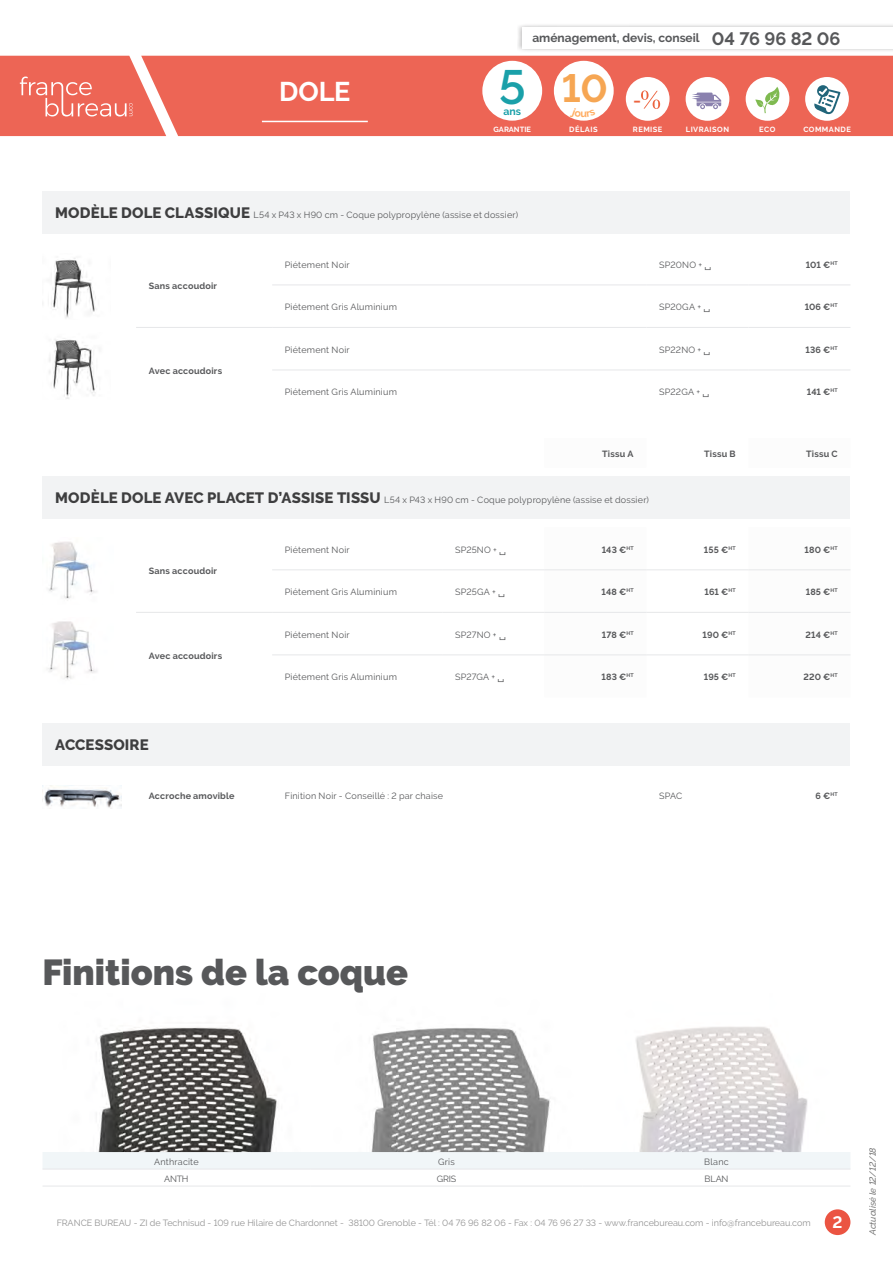
<style>
.page{position:relative;width:893px;height:1263px;background:#fff}
.page>*{position:absolute;margin:0;border:0;box-sizing:border-box;transform-origin:0 0}
.t1{font:600 48px "Raleway";color:#1aa0a9}
.t2{font:700 39px "Raleway";color:#f6a653}
.t3{font:900 36px "Raleway";color:#57585a}
.t4{font:700 27px "Raleway";color:#fff}
.t5{font:700 18px "Raleway";color:#57585a}
.t6{font:700 18px "Caviar Dreams";color:#ec643f}
.t7{font:700 16.5px "Raleway";color:#fff}
.t8{font:800 15px "Raleway";letter-spacing:.005em;color:#3e3e3f}
.t9{font:700 12px "Raleway";color:#57585a}
.t10{font:700 10.5px "Raleway";color:#1aa0a9}
.t11{font:9px "Raleway";letter-spacing:.025em;color:#57585a}
.t12{font:700 9px "Raleway";letter-spacing:.02em;color:#57585a}
.t13{font:9px "Raleway";color:#939393}
.t14{font:italic 500 9px "Raleway";color:#787878}
.t15{font:700 7.5px "Raleway";letter-spacing:.06em;color:#fff}
.t16{font:700 7.5px "Raleway";color:#fff}
.s1{font-weight:800;font-size:15px;color:#3e3e3f}
.s2{font-family:"DejaVu Serif"}
</style>
<div class="page">
<div style="left:43px;top:476px;width:807px;height:43px;background:#f2f3f4"></div>
<svg style="left:544px;top:570px;width:306px;height:86px"></svg>
<hr style="left:272px;top:569px;width:170px;height:1px;background:#e6e7e9">
<hr style="left:442px;top:569px;width:102px;height:1px;background:#e6e7e9">
<hr style="left:544px;top:569px;width:102px;height:1px;background:#e6e7e9">
<hr style="left:748px;top:569px;width:102px;height:1px;background:#e6e7e9">
<hr style="left:272px;top:654px;width:170px;height:1px;background:#e6e7e9">
<hr style="left:442px;top:654px;width:102px;height:1px;background:#e6e7e9">
<hr style="left:544px;top:654px;width:102px;height:1px;background:#e6e7e9">
<hr style="left:748px;top:654px;width:102px;height:1px;background:#e6e7e9">
<hr style="left:646px;top:569px;width:102px;height:1px;background:#e6e7e9">
<hr style="left:646px;top:654px;width:102px;height:1px;background:#e6e7e9">
<hr style="left:136px;top:612px;width:136px;height:1px;background:#e6e7e9">
<hr style="left:272px;top:612px;width:170px;height:1px;background:#e6e7e9">
<hr style="left:442px;top:612px;width:102px;height:1px;background:#e6e7e9">
<hr style="left:544px;top:612px;width:102px;height:1px;background:#e6e7e9">
<hr style="left:646px;top:612px;width:102px;height:1px;background:#e6e7e9">
<hr style="left:748px;top:612px;width:102px;height:1px;background:#e6e7e9">
<div style="left:43px;top:191px;width:807px;height:43px;background:#f2f3f4"></div>
<hr style="left:272px;top:285px;width:374px;height:1px;background:#e6e7e9">
<hr style="left:646px;top:285px;width:102px;height:1px;background:#e6e7e9">
<hr style="left:272px;top:370px;width:374px;height:1px;background:#e6e7e9">
<hr style="left:646px;top:370px;width:102px;height:1px;background:#e6e7e9">
<hr style="left:748px;top:285px;width:102px;height:1px;background:#e6e7e9">
<hr style="left:748px;top:370px;width:102px;height:1px;background:#e6e7e9">
<hr style="left:136px;top:327px;width:136px;height:1px;background:#e6e7e9">
<hr style="left:272px;top:327px;width:374px;height:1px;background:#e6e7e9">
<hr style="left:646px;top:327px;width:102px;height:1px;background:#e6e7e9">
<hr style="left:748px;top:327px;width:102px;height:1px;background:#e6e7e9">
<div style="left:43px;top:723px;width:807px;height:42px;background:#f2f3f4"></div>
<img style="left:48px;top:542px;width:49px;height:57px">
<img style="left:51px;top:258px;width:45px;height:60px">
<img style="left:47px;top:621px;width:50px;height:58px">
<img style="left:49px;top:338px;width:47px;height:61px">
<img style="left:42px;top:785px;width:79px;height:23px">
<img style="left:635px;top:1026px;width:173px;height:126px">
<img style="left:96px;top:1027px;width:181px;height:125px">
<img style="left:371px;top:1028px;width:179px;height:124px">
<div style="left:43px;top:1152px;width:807px;height:17px;background:#f1f6f8"></div>
<hr style="left:43px;top:1186px;width:267px;height:1px;background:#e6e7e9">
<hr style="left:310px;top:1186px;width:273px;height:1px;background:#e6e7e9">
<hr style="left:583px;top:1186px;width:267px;height:1px;background:#e6e7e9">
<hr style="left:43px;top:1169px;width:267px;height:1px;background:#e6e7e9">
<hr style="left:310px;top:1169px;width:273px;height:1px;background:#e6e7e9">
<hr style="left:583px;top:1169px;width:267px;height:1px;background:#e6e7e9">
<div style="left:825px;top:1209px;width:25px;height:26px;background:#eb5442;border-radius:50%"></div>
<div style="left:0;top:56px;width:893px;height:80px;background:#ed6555"></div>
<hr style="left:262px;top:121px;width:106px;height:1px;background:#fff">
<div style="left:517px;top:23px;width:376px;height:30px;background:#231f20;opacity:.35"></div>
<div style="left:522px;top:27px;width:371px;height:21px;background:#fff"></div>
<div style="left:482px;top:61px;width:60px;height:60px;background:#fff;border-radius:50%"></div>
<div style="left:626px;top:77px;width:43px;height:44px;background:#fff;border-radius:50%"></div>
<svg style="left:641px;top:90px;width:19px;height:19px"></svg>
<div style="left:686px;top:77px;width:43px;height:44px;background:#fff;border-radius:50%"></div>
<svg style="left:692px;top:93px;width:29px;height:16px"></svg>
<div style="left:746px;top:77px;width:43px;height:44px;background:#fff;border-radius:50%"></div>
<svg style="left:755px;top:87px;width:25px;height:26px"></svg>
<div style="left:805px;top:77px;width:44px;height:44px;background:#fff;border-radius:50%"></div>
<svg style="left:817px;top:85px;width:12px;height:12px"></svg>
<svg style="left:814px;top:88px;width:26px;height:26px"></svg>
<div style="left:554px;top:61px;width:60px;height:60px;background:#fff;border-radius:50%"></div>
<svg style="left:20px;top:77px;width:113px;height:40px"></svg>
<h3 class="t4" style="left:279px;top:76px;width:73px">Dole</h3>
<h3 class="t9" style="left:532px;top:31px;width:169px">aménagement, devis, conseil</h3>
<h1 class="t1" style="left:499px;top:59px;width:29px">5</h1>
<p class="t10" style="left:503px;top:105px;width:19px">ans</p>
<h2 class="t2" style="left:562px;top:66px;width:47px">10</h2>
<h3 class="t6" style="left:633px;top:90px;width:10px">-</h3>
<h3 class="t5" style="left:712px;top:28px;width:130px">04 76 96 82 06</h3>
<p class="t16" style="left:493px;top:125px;width:38px">GARANTIE</p>
<p class="t15" style="left:569px;top:125px;width:30px">DÉLAIS</p>
<p class="t15" style="left:686px;top:125px;width:45px">LIVRAISON</p>
<p class="t15" style="left:759px;top:125px;width:17px">ECO</p>
<p class="t15" style="left:803px;top:125px;width:48px">COMMANDE</p>
<p class="t15" style="left:633px;top:125px;width:30px">REMISE</p>
<p class="t11" style="left:55px;top:210px;width:464px"><span class="s1">MODÈLE DOLE CLASSIQUE</span> L54 x P43 x H90 cm - Coque polypropylène (assise et dossier)</p>
<p class="t12" style="left:149px;top:281px;width:70px">Sans accoudoir</p>
<p class="t12" style="left:149px;top:366px;width:75px">Avec accoudoirs</p>
<p class="t11" style="left:285px;top:259px;width:66px">Piétement Noir</p>
<p class="t11" style="left:659px;top:259px;width:54px">SP20NO + <span class="s2">␣</span></p>
<p class="t12" style="left:806px;top:259px;width:33px">101 €<sup>HT</sup></p>
<p class="t11" style="left:285px;top:302px;width:114px">Piétement Gris Aluminium</p>
<p class="t11" style="left:659px;top:302px;width:53px">SP20GA + <span class="s2">␣</span></p>
<p class="t12" style="left:805px;top:302px;width:34px">106 €<sup>HT</sup></p>
<p class="t11" style="left:285px;top:344px;width:66px">Piétement Noir</p>
<p class="t11" style="left:659px;top:344px;width:53px">SP22NO + <span class="s2">␣</span></p>
<p class="t12" style="left:806px;top:345px;width:34px">136 €<sup>HT</sup></p>
<p class="t11" style="left:285px;top:387px;width:114px">Piétement Gris Aluminium</p>
<p class="t11" style="left:659px;top:387px;width:52px">SP22GA + <span class="s2">␣</span></p>
<p class="t12" style="left:807px;top:387px;width:32px">141 €<sup>HT</sup></p>
<p class="t12" style="left:602px;top:449px;width:33px">Tissu A</p>
<p class="t12" style="left:704px;top:449px;width:33px">Tissu B</p>
<p class="t12" style="left:806px;top:449px;width:33px">Tissu C</p>
<p class="t11" style="left:55px;top:495px;width:595px"><span class="s1">MODÈLE DOLE AVEC PLACET D’ASSISE TISSU</span> L54 x P43 x H90 cm - Coque polypropylène (assise et dossier)</p>
<p class="t12" style="left:149px;top:566px;width:70px">Sans accoudoir</p>
<p class="t12" style="left:149px;top:651px;width:75px">Avec accoudoirs</p>
<h3 class="t8" style="left:55px;top:736px;width:95px">ACCESSOIRE</h3>
<p class="t11" style="left:285px;top:544px;width:66px">Piétement Noir</p>
<p class="t11" style="left:455px;top:544px;width:53px">SP25NO + <span class="s2">␣</span></p>
<p class="t12" style="left:602px;top:544px;width:33px">143 €<sup>HT</sup></p>
<p class="t12" style="left:704px;top:544px;width:33px">155 €<sup>HT</sup></p>
<p class="t12" style="left:805px;top:544px;width:35px">180 €<sup>HT</sup></p>
<p class="t11" style="left:285px;top:587px;width:114px">Piétement Gris Aluminium</p>
<p class="t11" style="left:455px;top:587px;width:52px">SP25GA + <span class="s2">␣</span></p>
<p class="t12" style="left:601px;top:587px;width:34px">148 €<sup>HT</sup></p>
<p class="t12" style="left:705px;top:587px;width:33px">161 €<sup>HT</sup></p>
<p class="t12" style="left:806px;top:587px;width:33px">185 €<sup>HT</sup></p>
<p class="t11" style="left:285px;top:629px;width:66px">Piétement Noir</p>
<p class="t11" style="left:455px;top:629px;width:52px">SP27NO + <span class="s2">␣</span></p>
<p class="t12" style="left:602px;top:629px;width:33px">178 €<sup>HT</sup></p>
<p class="t12" style="left:702px;top:629px;width:35px">190 €<sup>HT</sup></p>
<p class="t12" style="left:806px;top:629px;width:34px">214 €<sup>HT</sup></p>
<p class="t11" style="left:285px;top:672px;width:114px">Piétement Gris Aluminium</p>
<p class="t11" style="left:455px;top:672px;width:51px">SP27GA + <span class="s2">␣</span></p>
<p class="t12" style="left:602px;top:672px;width:34px">183 €<sup>HT</sup></p>
<p class="t12" style="left:704px;top:672px;width:33px">195 €<sup>HT</sup></p>
<p class="t12" style="left:804px;top:672px;width:36px">220 €<sup>HT</sup></p>
<p class="t12" style="left:149px;top:791px;width:87px">Accroche amovible</p>
<p class="t11" style="left:285px;top:791px;width:160px">Finition Noir - Conseillé : 2 par chaise</p>
<p class="t11" style="left:659px;top:791px;width:25px">SPAC</p>
<p class="t12" style="left:816px;top:791px;width:24px">6 €<sup>HT</sup></p>
<h3 class="t3" style="left:43px;top:951px;width:367px">Finitions de la coque</h3>
<p class="t11" style="left:154px;top:1156px;width:46px">Anthracite</p>
<p class="t11" style="left:438px;top:1156px;width:18px">Gris</p>
<p class="t11" style="left:704px;top:1156px;width:26px">Blanc</p>
<p class="t11" style="left:164px;top:1173px;width:26px">ANTH</p>
<p class="t11" style="left:437px;top:1173px;width:21px">GRIS</p>
<p class="t11" style="left:705px;top:1173px;width:25px">BLAN</p>
<p class="t13" style="left:57px;top:1218px;width:756px">FRANCE BUREAU - ZI de Technisud - 109 rue Hilaire de Chardonnet - 38100 Grenoble - Tél : 04 76 96 82 06 - Fax : 04 76 96 27 33 - www.francebureau.com - info@francebureau.com</p>
<h3 class="t7" style="left:833px;top:1213px;width:12px">2</h3>
<p class="t14" style="left:867px;top:1235px;width:89px;rotate:-90deg">Actualisé le 12/12/18</p>
</div>
